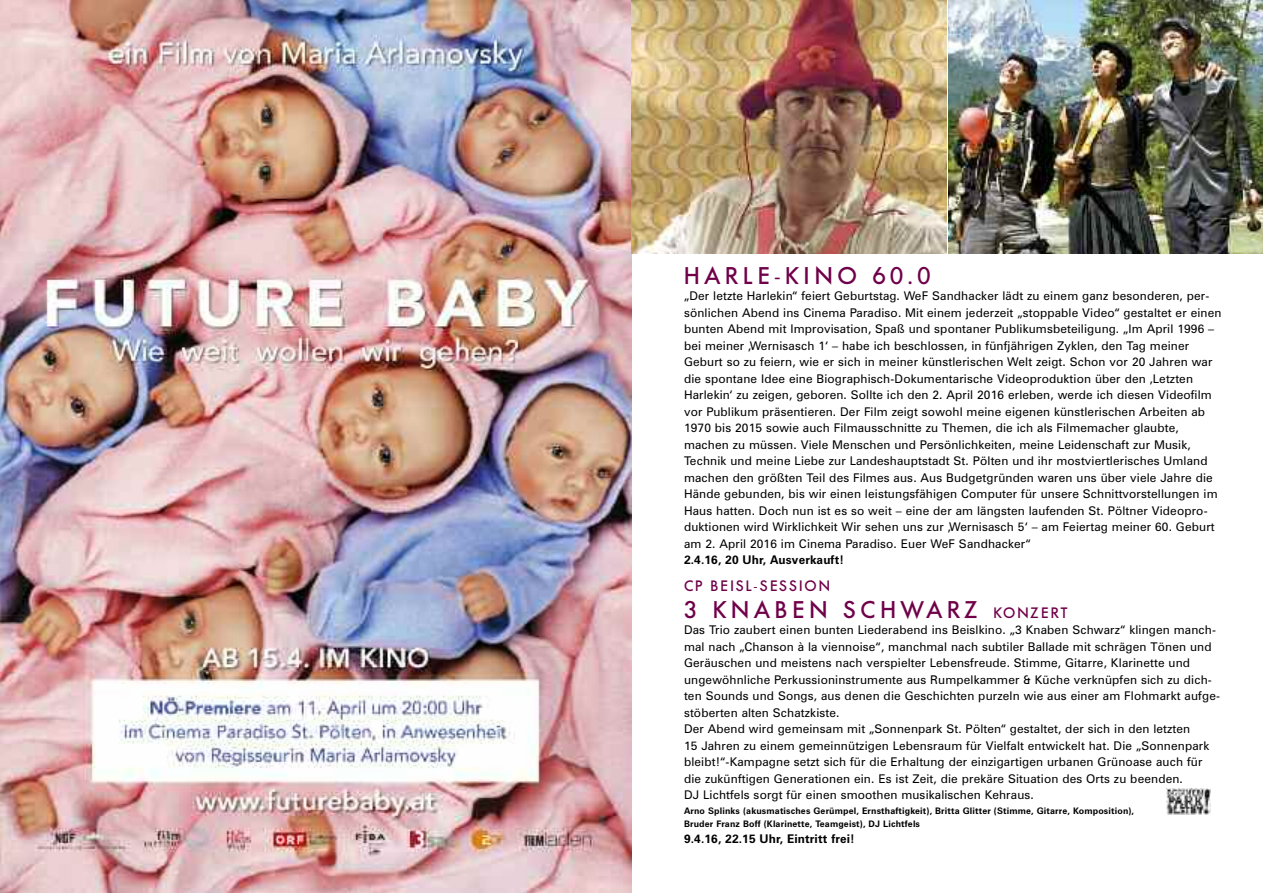
<style>
.page{position:relative;width:1263px;height:893px;background:#fff}
.page>*{position:absolute;margin:0;border:0;box-sizing:border-box;transform-origin:0 0}
.t1{font:500 24px "Futura BQ";letter-spacing:.17em;color:#6f0049}
.t2{font:500 15px "Futura BQ";letter-spacing:.115em;color:#6f0049}
.t3{font:12px/16.5px "Zurich BT";letter-spacing:.01em;color:#000}
.t4{font:700 12px "Zurich BT";letter-spacing:.01em;color:#000}
.t5{font:700 9px/12.8px "Zurich BT";letter-spacing:.015em;color:#000}
.s1{font-size:15px}
</style>
<div class="page">
<img style="left:0;top:0;width:631px;height:893px">
<img style="left:631px;top:0;width:315px;height:253px">
<img style="left:948px;top:0;width:315px;height:253px">
<img style="left:1166px;top:789px;width:44px;height:26px">
<h1 class="t1" style="left:684px;top:262px;width:248px">HARLE-KINO 60.0</h1>
<p class="t3" style="left:684px;top:289px;width:539px">„Der letzte Harlekin“ feiert Geburtstag. WeF Sandhacker lädt zu einem ganz besonderen, per&shy;sönlichen Abend ins Cinema Paradiso. Mit einem jederzeit „stoppable Video“ gestaltet er einen bunten Abend mit Improvisation, Spaß und spontaner Publikumsbeteiligung. „Im April 1996 – bei meiner ‚Wernisasch 1‘ – habe ich beschlossen, in fünfjährigen Zyklen, den Tag meiner Geburt so zu feiern, wie er sich in meiner künstlerischen Welt zeigt. Schon vor 20 Jahren war die spontane Idee eine Biographisch-Dokumentarische Videoproduktion über den ‚Letzten Harlekin‘ zu zeigen, geboren. Sollte ich den 2. April 2016 erleben, werde ich diesen Videofilm vor Publikum präsentieren. Der Film zeigt sowohl meine eigenen künstlerischen Arbeiten ab 1970 bis 2015 sowie auch Filmausschnitte zu Themen, die ich als Filmemacher glaubte, machen zu müssen. Viele Menschen und Persönlichkeiten, meine Leidenschaft zur Musik, Technik und meine Liebe zur Landeshauptstadt St. Pölten und ihr mostviertlerisches Umland machen den größten Teil des Filmes aus. Aus Budgetgründen waren uns über viele Jahre die Hände gebunden, bis wir einen leistungsfähigen Computer für unsere Schnittvorstellungen im Haus hatten. Doch nun ist es so weit – eine der am längsten laufenden St. Pöltner Videopro&shy;duktionen wird Wirklichkeit Wir sehen uns zur ‚Wernisasch 5‘ – am Feiertag meiner 60. Geburt am 2. April 2016 im Cinema Paradiso. Euer WeF Sandhacker“</p>
<p class="t4" style="left:684px;top:556px;width:161px">2.4.16, 20 Uhr, Ausverkauft!</p>
<p class="t2" style="left:684px;top:577px;width:148px">CP BEISL-SESSION</p>
<h1 class="t1" style="left:684px;top:596px;width:385px">3 KNABEN SCHWARZ <span class="s1">KONZERT</span></h1>
<p class="t3" style="left:684px;top:623px;width:537px">Das Trio zaubert einen bunten Liederabend ins Beislkino. „3 Knaben Schwarz“ klingen manch&shy;mal nach „Chanson à la viennoise“, manchmal nach subtiler Ballade mit schrägen Tönen und Geräuschen und meistens nach verspielter Lebensfreude. Stimme, Gitarre, Klarinette und ungewöhnliche Perkussioninstrumente aus Rumpelkammer &amp; Küche verknüpfen sich zu dich&shy;ten Sounds und Songs, aus denen die Geschichten purzeln wie aus einer am Flohmarkt aufge&shy;stöberten alten Schatzkiste.<br>Der Abend wird gemeinsam mit „Sonnenpark St. Pölten“ gestaltet, der sich in den letzten<br>15 Jahren zu einem gemeinnützigen Lebensraum für Vielfalt entwickelt hat. Die „Sonnenpark bleibt!“-Kampagne setzt sich für die Erhaltung der einzigartigen urbanen Grünoase auch für die zukünftigen Generationen ein. Es ist Zeit, die prekäre Situation des Orts zu beenden.<br>DJ Lichtfels sorgt für einen smoothen musikalischen Kehraus.</p>
<p class="t5" style="left:684px;top:805px;width:452px">Arno Splinks (akusmatisches Gerümpel, Ernsthaftigkeit), Britta Glitter (Stimme, Gitarre, Komposition),<br>Bruder Franz Boff (Klarinette, Teamgeist), DJ Lichtfels</p>
<p class="t4" style="left:684px;top:835px;width:172px">9.4.16, 22.15 Uhr, Eintritt frei!</p>
</div>
